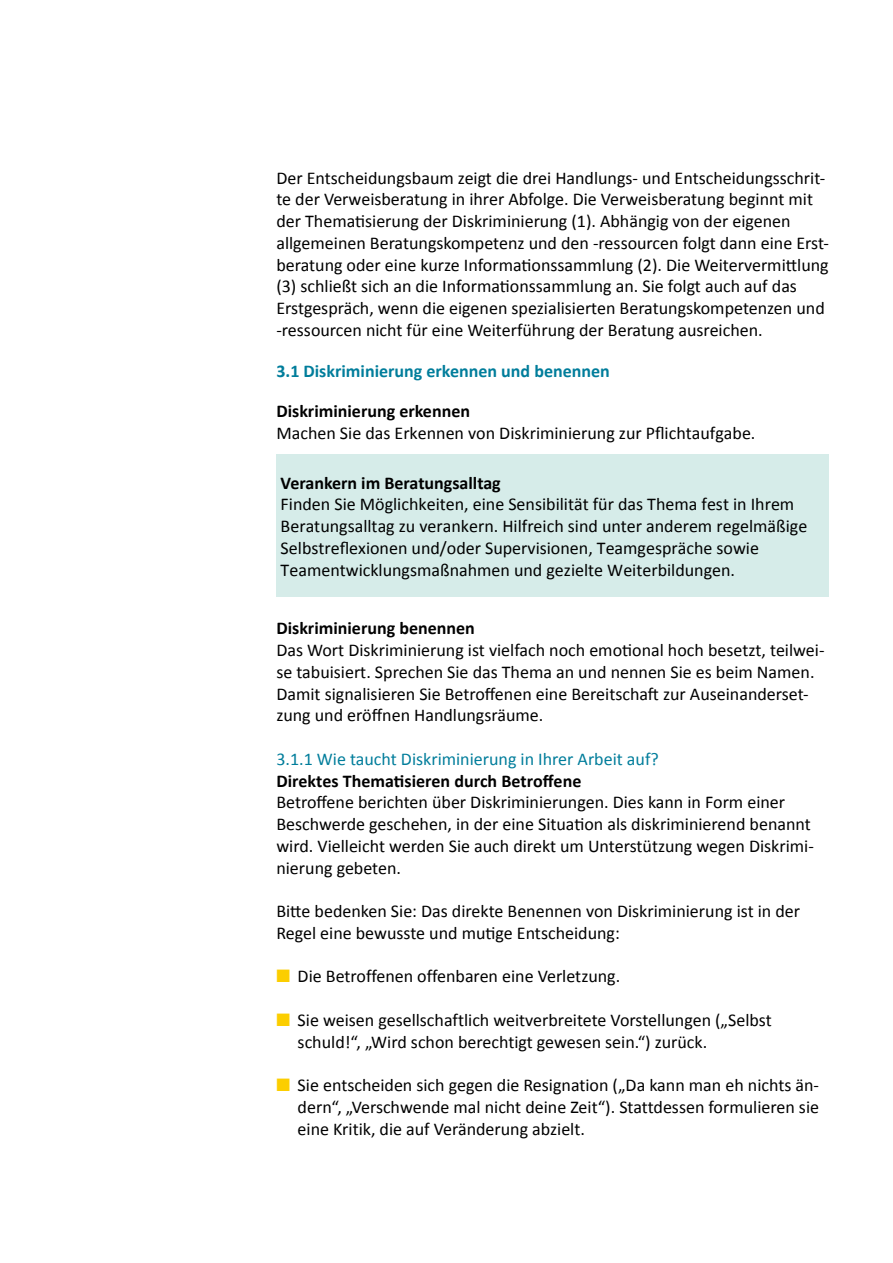
<style>
.page{position:relative;width:893px;height:1263px;background:#fff}
.page>*{position:absolute;margin:0;border:0;box-sizing:border-box;transform-origin:0 0}
.Lauftext{font:18px/21.8px "Calibri";color:#000}
.LF4{font:700 18px "Calibri";color:#000}
.Standard2{font:18px "Calibri";color:#000}
.t1{font:18px "Calibri";color:#007d9b}
.t2{font:700 18px "Calibri";color:#007d9b}
.s1{font-weight:700}
.s2{color:#fcce00}
</style>
<div class="page">
<div style="left:276px;top:454px;width:553px;height:142px;background:#d6ece9"></div>
<p class="Lauftext" style="left:276px;top:166px;width:554px">Der Entscheidungsbaum zeigt die drei Handlungs- und Entscheidungsschrit&shy;te der Verweisberatung in ihrer Abfolge. Die Verweisberatung beginnt mit der Thematisierung der Diskriminierung (1). Abhängig von der eigenen allgemeinen Beratungskompetenz und den -ressourcen folgt dann eine Erst&shy;beratung oder eine kurze Informationssammlung (2). Die Weitervermittlung (3) schließt sich an die Informationssammlung an. Sie folgt auch auf das Erstgespräch, wenn die eigenen spezialisierten Beratungskompetenzen und -ressourcen nicht für eine Weiterführung der Beratung ausreichen.</p>
<h3 class="t2" style="left:276px;top:360px;width:335px">3.1 Diskriminierung erkennen und benennen</h3>
<h5 class="LF4" style="left:276px;top:400px;width:195px">Diskriminierung erkennen</h5>
<p class="Standard2" style="left:276px;top:421px;width:481px">Machen Sie das Erkennen von Diskriminierung zur Pflichtaufgabe.</p>
<p class="Lauftext" style="left:281px;top:471px;width:528px"><span class="s1">Verankern im Beratungsalltag<br></span>Finden Sie Möglichkeiten, eine Sensibilität für das Thema fest in Ihrem Beratungsalltag zu verankern. Hilfreich sind unter anderem regelmäßige Selbstreflexionen und/oder Supervisionen, Teamgespräche sowie Teamentwicklungsmaßnahmen und gezielte Weiterbildungen.</p>
<h5 class="LF4" style="left:276px;top:617px;width:200px">Diskriminierung benennen</h5>
<p class="Lauftext" style="left:276px;top:638px;width:550px">Das Wort Diskriminierung ist vielfach noch emotional hoch besetzt, teilwei&shy;se tabuisiert. Sprechen Sie das Thema an und nennen Sie es beim Namen.<br>Damit signalisieren Sie Betroffenen eine Bereitschaft zur Auseinanderset&shy;zung und eröffnen Handlungsräume.</p>
<h4 class="t1" style="left:276px;top:748px;width:384px">3.1.1 Wie taucht Diskriminierung in Ihrer Arbeit auf?</h4>
<p class="LF4" style="left:276px;top:769px;width:306px">Direktes Thematisieren durch Betroffene</p>
<p class="Lauftext" style="left:276px;top:791px;width:539px">Betroffene berichten über Diskriminierungen. Dies kann in Form einer Beschwerde geschehen, in der eine Situation als diskriminierend benannt wird. Vielleicht werden Sie auch direkt um Unterstützung wegen Diskrimi&shy;nierung gebeten.</p>
<p class="Lauftext" style="left:276px;top:899px;width:525px">Bitte bedenken Sie: Das direkte Benennen von Diskriminierung ist in der<br>Regel eine bewusste und mutige Entscheidung:</p>
<p class="Lauftext" style="left:276px;top:965px;width:345px"><span class="s2">■</span> Die Betroffenen offenbaren eine Verletzung.</p>
<p class="Lauftext" style="left:298px;top:1008px;width:476px;text-indent:-21px"><span class="s2">■</span> Sie weisen gesellschaftlich weitverbreitete Vorstellungen („Selbst schuld!“, „Wird schon berechtigt gewesen sein.“) zurück.</p>
<p class="Lauftext" style="left:298px;top:1073px;width:523px;text-align:justify;text-indent:-21px"><span class="s2">■</span> Sie entscheiden sich gegen die Resignation („Da kann man eh nichts än&shy;dern“, „Verschwende mal nicht deine Zeit“). Stattdessen formulieren sie eine Kritik, die auf Veränderung abzielt.</p>
</div>
